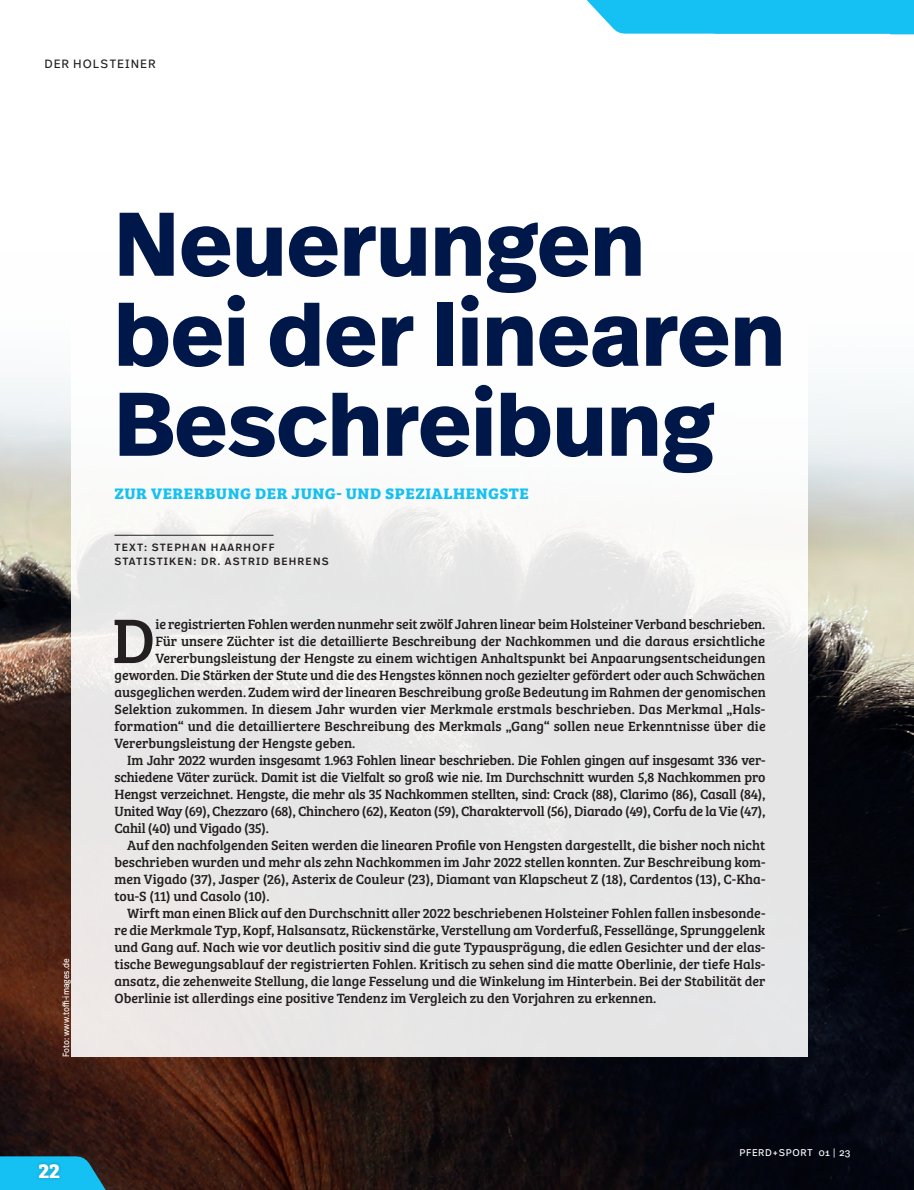
<style>
.page{position:relative;width:914px;height:1190px;background:#fff}
.page>*{position:absolute;margin:0;border:0;box-sizing:border-box;transform-origin:0 0}
.t1{font:700 90px/90px "Real Head Pro";letter-spacing:.01em;color:#00174a}
.t2{font:65.1px "Bree Serif";color:#231f20}
.t3{font:700 21px "Bree Serif";color:#fff}
.t4{font:700 15.75px "Bree Serif";letter-spacing:.03em;color:#15c0f2;scale:1.05 1}
.t5{font:13.8px "Bree Serif";color:#231f20}
.t6{font:12px "Real Text Pro";letter-spacing:.08em;color:#231f20}
.t7{font:500 10.5px/14.2px "Real Text Pro";letter-spacing:.11em;color:#231f20}
.t8{font:9.75px "Real Text Pro";letter-spacing:.06em;color:#fff}
.t9{font:9px "Real Text Pro";color:#fff;scale:.9 1}
</style>
<div class="page">
<img style="left:0;top:382px;width:913px;height:808px">
<div style="left:72px;top:195px;width:735px;height:861px;background:linear-gradient(to bottom,#fff,#e0dfdf)"></div>
<hr style="left:114px;top:535px;width:159px;height:1px;background:#231f20">
<svg style="left:0;top:1141px;width:163px;height:49px;background:#25596a"></svg>
<svg style="left:586px;top:0;width:328px;height:35px;background:#28c5f3"></svg>
<p class="t6" style="left:44px;top:55px;width:113px">DER HOLSTEINER</p>
<h1 class="t1" style="left:114px;top:197px;width:671px">Neuerungen bei der linearen<br>Beschreibung</h1>
<p class="t4" style="left:114px;top:481px;width:396px">ZUR VERERBUNG DER JUNG- UND SPEZIALHENGSTE</p>
<p class="t9" style="left:60px;top:1057px;width:111px;rotate:-90deg">Foto: www.toffi-images.de</p>
<h3 class="t3" style="left:38px;top:1154px;width:23px">22</h3>
<p class="t7" style="left:114px;top:539px;width:215px">TEXT: STEPHAN HAARHOFF<br>STATISTIKEN: DR. ASTRID BEHRENS</p>
<h2 class="t2" style="left:112px;top:592px;width:45px">D</h2>
<p class="t5" style="left:155px;top:614px;width:611px">ie registrierten Fohlen werden nunmehr seit zwölf Jahren linear beim Holsteiner Verband beschrieben.</p>
<p class="t5" style="left:155px;top:631px;width:611px">Für unsere Züchter ist die detaillierte Beschreibung der Nachkommen und die daraus ersichtliche</p>
<p class="t5" style="left:155px;top:648px;width:611px">Vererbungsleistung der Hengste zu einem wichtigen Anhaltspunkt bei Anpaarungsentscheidungen</p>
<p class="t5" style="left:114px;top:665px;width:652px">geworden. Die Stärken der Stute und die des Hengstes können noch gezielter gefördert oder auch Schwächen</p>
<p class="t5" style="left:114px;top:682px;width:652px">ausgeglichen werden. Zudem wird der linearen Beschreibung große Bedeutung im Rahmen der genomischen</p>
<p class="t5" style="left:114px;top:699px;width:652px">Selektion zukommen. In diesem Jahr wurden vier Merkmale erstmals beschrieben. Das Merkmal „Hals-</p>
<p class="t5" style="left:114px;top:716px;width:652px">formation“ und die detailliertere Beschreibung des Merkmals „Gang“ sollen neue Erkenntnisse über die</p>
<p class="t5" style="left:114px;top:733px;width:242px">Vererbungsleistung der Hengste geben.</p>
<p class="t5" style="left:127px;top:750px;width:639px">Im Jahr 2022 wurden insgesamt 1.963 Fohlen linear beschrieben. Die Fohlen gingen auf insgesamt 336 ver-</p>
<p class="t5" style="left:114px;top:767px;width:652px">schiedene Väter zurück. Damit ist die Vielfalt so groß wie nie. Im Durchschnitt wurden 5,8 Nachkommen pro</p>
<p class="t5" style="left:114px;top:784px;width:652px">Hengst verzeichnet. Hengste, die mehr als 35 Nachkommen stellten, sind: Crack (88), Clarimo (86), Casall (84),</p>
<p class="t5" style="left:114px;top:801px;width:652px">United Way (69), Chezzaro (68), Chinchero (62), Keaton (59), Charaktervoll (56), Diarado (49), Corfu de la Vie (47),</p>
<p class="t5" style="left:114px;top:818px;width:156px">Cahil (40) und Vigado (35).</p>
<p class="t5" style="left:127px;top:835px;width:639px">Auf den nachfolgenden Seiten werden die linearen Profile von Hengsten dargestellt, die bisher noch nicht</p>
<p class="t5" style="left:114px;top:852px;width:652px">beschrieben wurden und mehr als zehn Nachkommen im Jahr 2022 stellen konnten. Zur Beschreibung kom-</p>
<p class="t5" style="left:114px;top:869px;width:652px">men Vigado (37), Jasper (26), Asterix de Couleur (23), Diamant van Klapscheut Z (18), Cardentos (13), C-Kha-</p>
<p class="t5" style="left:114px;top:886px;width:157px">tou-S (11) und Casolo (10).</p>
<p class="t5" style="left:127px;top:903px;width:639px">Wirft man einen Blick auf den Durchschnitt aller 2022 beschriebenen Holsteiner Fohlen fallen insbesonde-</p>
<p class="t5" style="left:114px;top:920px;width:652px">re die Merkmale Typ, Kopf, Halsansatz, Rückenstärke, Verstellung am Vorderfuß, Fessellänge, Sprunggelenk</p>
<p class="t5" style="left:114px;top:937px;width:652px">und Gang auf. Nach wie vor deutlich positiv sind die gute Typausprägung, die edlen Gesichter und der elas-</p>
<p class="t5" style="left:114px;top:954px;width:652px">tische Bewegungsablauf der registrierten Fohlen. Kritisch zu sehen sind die matte Oberlinie, der tiefe Hals-</p>
<p class="t5" style="left:114px;top:971px;width:652px">ansatz, die zehenweite Stellung, die lange Fesselung und die Winkelung im Hinterbein. Bei der Stabilität der</p>
<p class="t5" style="left:114px;top:988px;width:543px">Oberlinie ist allerdings eine positive Tendenz im Vergleich zu den Vorjahren zu erkennen.</p>
<p class="t8" style="left:739px;top:1145px;width:113px">PFERD+SPORT 01 | 23</p>
</div>
